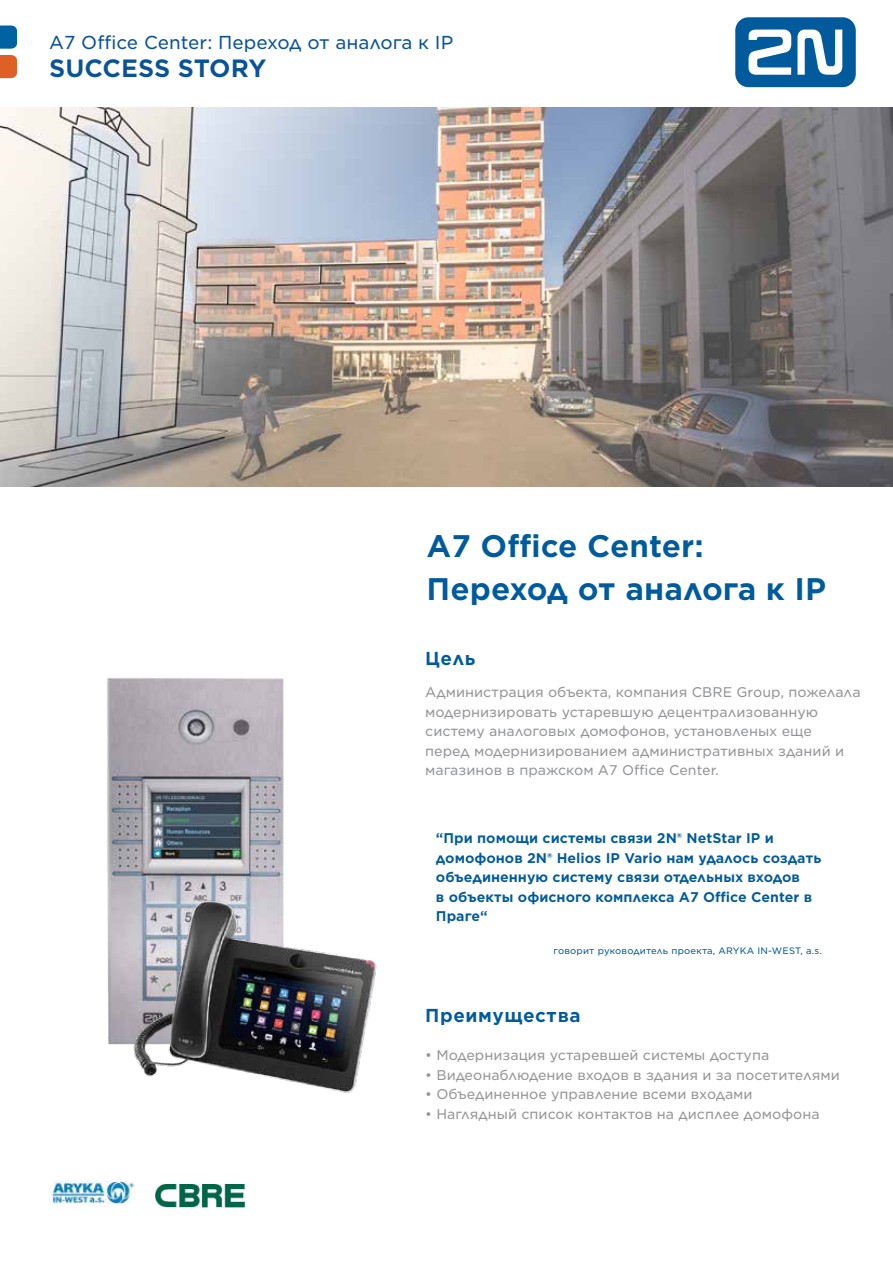
<style>
.page{position:relative;width:893px;height:1263px;background:#fff}
.page>*{position:absolute;margin:0;border:0;box-sizing:border-box;transform-origin:0 0}
.t1{font:700 30px/43.5px "Gotham S Sm";color:#005b9d}
.t2{font:700 24px "Gotham S Sm";letter-spacing:-.005em;color:#0a5397}
.t3{font:18px "Gotham S Sm";color:#0a5397}
.t4{font:700 18px "Gotham S Sm";letter-spacing:.03em;color:#005b9d}
.t5{font:13.5px/19.5px "Gotham S Sm";color:#939598}
.t6{font:700 13.5px/19.5px "Gotham S Sm";color:#005b9c}
.t7{font:13.5px "Gotham S Sm";color:#949596}
.t8{font:9px "Gotham S Sm";letter-spacing:.02em;color:#005b9c}
</style>
<div class="page">
<img style="left:0;top:107px;width:893px;height:380px">
<svg style="left:735px;top:17px;width:121px;height:70px"></svg>
<svg style="left:0;top:26px;width:17px;height:23px"></svg>
<img style="left:107px;top:678px;width:177px;height:367px">
<img style="left:51px;top:1181px;width:83px;height:23px">
<img style="left:156px;top:1185px;width:88px;height:22px">
<svg style="left:0;top:55px;width:17px;height:23px"></svg>
<img style="left:130px;top:878px;width:247px;height:215px">
<h3 class="t3" style="left:49px;top:30px;width:406px">A7 Office Center: Переход от аналога к IP</h3>
<h2 class="t2" style="left:49px;top:51px;width:219px">SUCCESS STORY</h2>
<h1 class="t1" style="left:427px;top:524px;width:401px">A7 Office Center:<br>Переход от аналога к IP</h1>
<h3 class="t4" style="left:425px;top:646px;width:52px">Цель</h3>
<p class="t5" style="left:425px;top:682px;width:437px">Администрация объекта, компания CBRE Group, пожелала модернизировать устаревшую децентрализованную систему аналоговых домофонов, установленых еще<br>перед модернизированием административных зданий и магазинов в пражском A7 Office Center.</p>
<p class="t6" style="left:436px;top:829px;width:387px">“При помощи системы связи 2N® NetStar IP и домофонов 2N® Helios IP Vario нам удалось создать объединенную систему связи отдельных входов<br>в объекты офисного комплекса A7 Office Center в Праге“</p>
<p class="t8" style="left:554px;top:945px;width:270px">говорит руководитель проекта, ARYKA IN-WEST, a.s.</p>
<h3 class="t4" style="left:425px;top:1003px;width:157px">Преимущества</h3>
<p class="t7" style="left:425px;top:1046px;width:346px">• Модернизация устаревшей системы доступа</p>
<p class="t7" style="left:425px;top:1066px;width:416px">• Видеонаблюдение входов в здания и за посетителями</p>
<p class="t7" style="left:425px;top:1085px;width:329px">• Объединенное управление всеми входами</p>
<p class="t7" style="left:425px;top:1105px;width:396px">• Наглядный список контактов на дисплее домофона</p>
</div>
